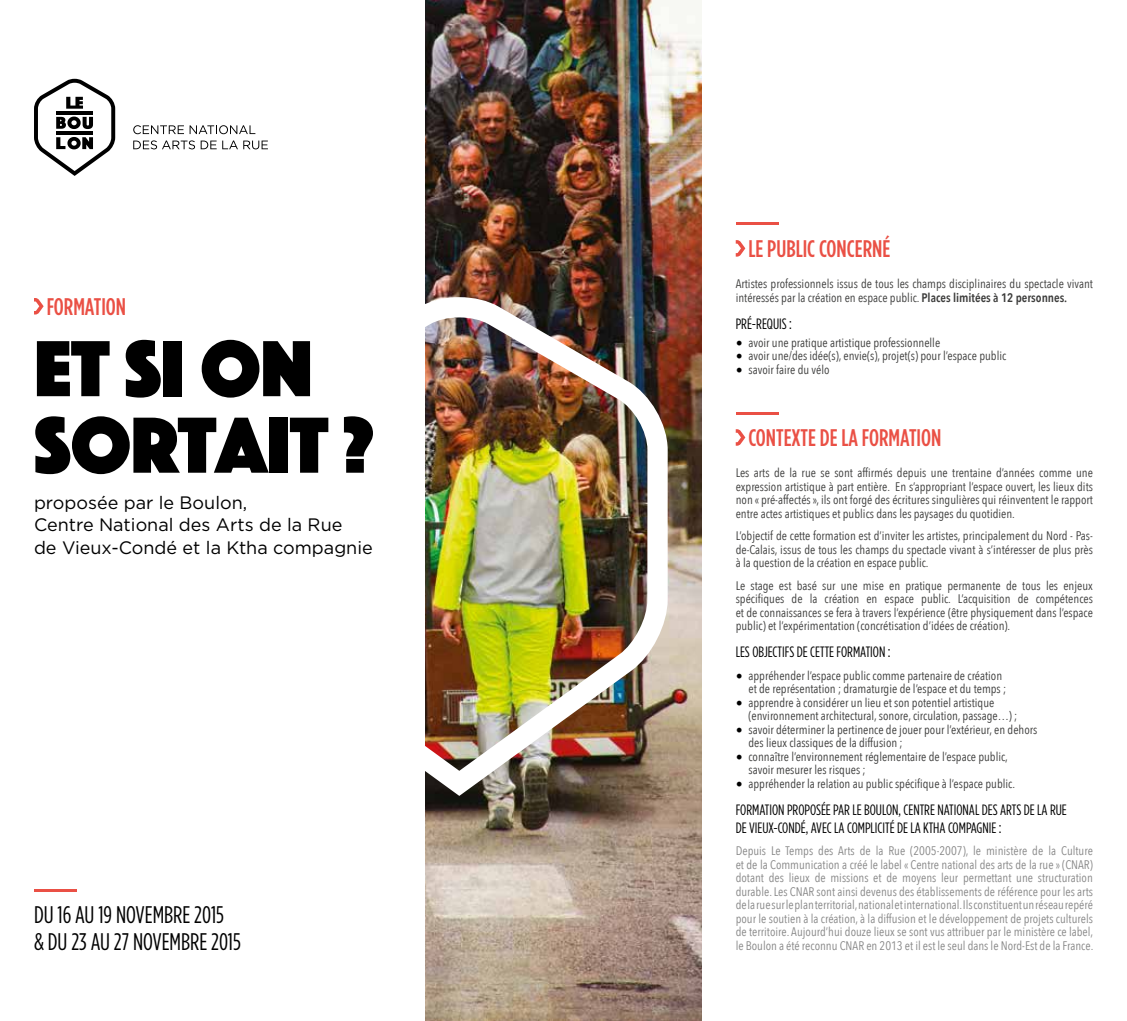
<style>
.page{position:relative;width:1127px;height:1021px;background:#fff}
.page>*{position:absolute;margin:0;border:0;box-sizing:border-box;transform-origin:0 0}
.t1{font:82.5px/76.5px "Phosphate Solid";letter-spacing:-.01em;color:#000}
.t2{font:500 24px "Gotham Condensed";color:#ea5045}
.t3{font:24px/27px "Gotham Condensed";color:#000}
.t4{font:18px/22.5px "Gotham";color:#000}
.t5{font:15px/18px "Gotham Condensed";color:#000}
.t6{font:12.3px/13.5px "Avenir Next Condensed";color:#3c3c3b}
.t7{font:12.3px/13.5px "Avenir Next Condensed";color:#878787;text-align:justify}
.s1{font-weight:600}
.s2{font-family:"Minion Pro";font-size:18px;color:#000}
</style>
<div class="page">
<img style="left:425px;top:0;width:277px;height:1020px">
<img style="left:425px;top:297px;width:243px;height:498px">
<svg style="left:133px;top:125px;width:51px;height:9px"></svg>
<svg style="left:190px;top:125px;width:65px;height:9px"></svg>
<svg style="left:133px;top:140px;width:62px;height:9px"></svg>
<svg style="left:201px;top:140px;width:67px;height:9px"></svg>
<svg style="left:34px;top:79px;width:81px;height:97px"></svg>
<svg style="left:34px;top:298px;width:10px;height:16px"></svg>
<hr style="left:34px;top:889px;width:43px;height:2px;background:#ea5045">
<hr style="left:736px;top:412px;width:42px;height:2px;background:#ea5045">
<hr style="left:736px;top:223px;width:42px;height:2px;background:#ea5045">
<svg style="left:736px;top:240px;width:9px;height:17px"></svg>
<svg style="left:736px;top:429px;width:9px;height:17px"></svg>
<h2 class="t2" style="left:47px;top:293px;width:81px">FORMATION</h2>
<h1 class="t1" style="left:34px;top:326px;width:342px">ET SI ON<br>SORTAIT ?</h1>
<h3 class="t4" style="left:34px;top:491px;width:340px">proposée par le Boulon,<br>Centre National des Arts de la Rue<br>de Vieux-Condé et la Ktha compagnie</h3>
<h2 class="t3" style="left:34px;top:900px;width:208px">DU 16 AU 19 NOVEMBRE 2015<br>&amp; DU 23 AU 27 NOVEMBRE 2015</h2>
<h2 class="t2" style="left:748px;top:235px;width:143px">LE PUBLIC CONCERNÉ</h2>
<p class="t6" style="left:736px;top:276px;width:359px">Artistes professionnels issus de tous les champs disciplinaires du spectacle vivant intéressés par la création en espace public. <span class="s1">Places limitées à 12 personnes.</span></p>
<p class="t5" style="left:736px;top:314px;width:58px">PRÉ-REQUIS :</p>
<p class="t6" style="left:736px;top:335px;width:206px"><span class="s2">•</span> avoir une pratique artistique professionnelle</p>
<p class="t6" style="left:736px;top:348px;width:272px"><span class="s2">•</span> avoir une/des idée(s), envie(s), projet(s) pour l’espace public</p>
<p class="t6" style="left:736px;top:362px;width:95px"><span class="s2">•</span> savoir faire du vélo</p>
<h2 class="t2" style="left:748px;top:424px;width:194px">CONTEXTE DE LA FORMATION</h2>
<p class="t6" style="left:736px;top:465px;width:359px;text-align:justify">Les arts de la rue se sont affirmés depuis une trentaine d’années comme une expression artistique à part entière. En s’appropriant l’espace ouvert, les lieux dits non « pré-affectés », ils ont forgé des écritures singulières qui réinventent le rapport entre actes artistiques et publics dans les paysages du quotidien.</p>
<p class="t6" style="left:736px;top:528px;width:359px;text-align:justify">L’objectif de cette formation est d’inviter les artistes, principalement du Nord - Pas&shy;de-Calais, issus de tous les champs du spectacle vivant à s’intéresser de plus près à la question de la création en espace public.</p>
<p class="t6" style="left:736px;top:578px;width:359px;text-align:justify">Le stage est basé sur une mise en pratique permanente de tous les enjeux spécifiques de la création en espace public. L’acquisition de compétences et de connaissances se fera à travers l’expérience (être physiquement dans l’espace public) et l’expérimentation (concrétisation d’idées de création).</p>
<p class="t5" style="left:736px;top:643px;width:156px">LES OBJECTIFS DE CETTE FORMATION :</p>
<p class="t6" style="left:748px;top:668px;width:259px;text-indent:-13px"><span class="s2">•</span> appréhender l’espace public comme partenaire de création et de représentation ; dramaturgie de l’espace et du temps ;</p>
<p class="t6" style="left:748px;top:695px;width:270px;text-indent:-13px"><span class="s2">•</span> apprendre à considérer un lieu et son potentiel artistique (environnement architectural, sonore, circulation, passage…) ;</p>
<p class="t6" style="left:748px;top:722px;width:290px;text-indent:-13px"><span class="s2">•</span> savoir déterminer la pertinence de jouer pour l’extérieur, en dehors des lieux classiques de la diffusion ;</p>
<p class="t6" style="left:748px;top:749px;width:261px;text-indent:-13px"><span class="s2">•</span> connaître l’environnement réglementaire de l’espace public, savoir mesurer les risques ;</p>
<p class="t6" style="left:736px;top:776px;width:281px"><span class="s2">•</span> appréhender la relation au public spécifique à l’espace public.</p>
<p class="t5" style="left:736px;top:800px;width:333px">FORMATION PROPOSÉE PAR LE BOULON, CENTRE NATIONAL DES ARTS DE LA RUE<br>DE VIEUX-CONDÉ, AVEC LA COMPLICITÉ DE LA KTHA COMPAGNIE :</p>
<p class="t7" style="left:736px;top:843px;width:359px">Depuis Le Temps des Arts de la Rue (2005-2007), le ministère de la Culture et de la Communication a créé le label « Centre national des arts de la rue » (CNAR) dotant des lieux de missions et de moyens leur permettant une structuration durable. Les CNAR sont ainsi devenus des établissements de référence pour les arts de la rue sur le plan territorial, national et international. Ils constituent un réseau repéré pour le soutien à la création, à la diffusion et le développement de projets culturels de territoire. Aujourd’hui douze lieux se sont vus attribuer par le ministère ce label, le Boulon a été reconnu CNAR en 2013 et il est le seul dans le Nord-Est de la France.</p>
</div>
